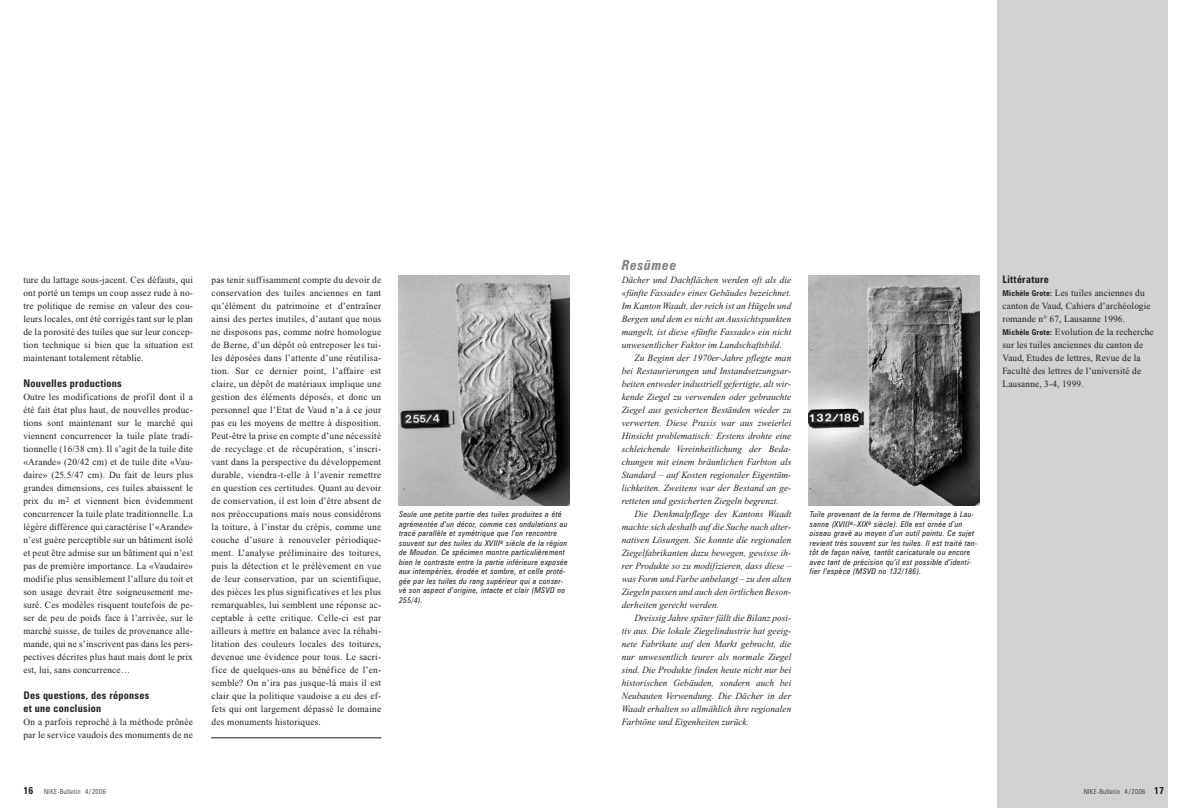
<style>
.page{position:relative;width:1191px;height:808px;background:#fff}
.page>*{position:absolute;margin:0;border:0;box-sizing:border-box;transform-origin:0 0}
.t1{font:italic 700 condensed 14px "Zurich BT";letter-spacing:.05em;color:#808285}
.t2{font:700 condensed 10.5px/13px "Zurich BT";letter-spacing:.03em;color:#231f20}
.t3{font:9.5px/13px "Times New Roman";letter-spacing:.015em;color:#231f20;text-align:justify}
.t4{font:italic 9.5px "Times New Roman";letter-spacing:.005em;color:#231f20}
.t5{font:italic condensed 8px/9.5px "Zurich BT";letter-spacing:.04em;color:#231f20}
.t6{font:300 condensed 7px "Zurich BT";letter-spacing:.045em;color:#231f20}
.s1{font-family:"Zurich BT";font-weight:700;font-stretch:condensed;font-size:8px}
.s2{font-weight:700;font-size:10px}
</style>
<div class="page">
<div style="left:997px;top:0;width:171px;height:808px;background:#d1d2d4"></div>
<hr style="left:211px;top:738px;width:170px;height:1px;background:#231f20">
<img style="left:398px;top:276px;width:171px;height:229px">
<img style="left:808px;top:276px;width:171px;height:229px">
<p class="t3" style="left:23px;top:274px;width:171px">ture du lattage sous-jacent. Ces défauts, qui ont porté un temps un coup assez rude à no&shy;tre politique de remise en valeur des cou&shy;leurs locales, ont été corrigés tant sur le plan de la porosité des tuiles que sur leur concep&shy;tion technique si bien que la situation est maintenant totalement rétablie.</p>
<p class="t2" style="left:23px;top:378px;width:100px">Nouvelles productions</p>
<p class="t3" style="left:23px;top:391px;width:171px">Outre les modifications de profil dont il a été fait état plus haut, de nouvelles produc&shy;tions sont maintenant sur le marché qui viennent concurrencer la tuile plate tradi&shy;tionnelle (16/38 cm). Il s’agit de la tuile dite «Arande» (20/42 cm) et de tuile dite «Vau&shy;daire» (25.5/47 cm). Du fait de leurs plus grandes dimensions, ces tuiles abaissent le prix du m<sup>2</sup> et viennent bien évidemment concurrencer la tuile plate traditionnelle. La légère différence qui caractérise l’«Arande» n’est guère perceptible sur un bâtiment isolé et peut être admise sur un bâtiment qui n’est pas de première importance. La «Vaudaire» modifie plus sensiblement l’allure du toit et son usage devrait être soigneusement me&shy;suré. Ces modèles risquent toutefois de pe&shy;ser de peu de poids face à l’arrivée, sur le marché suisse, de tuiles de provenance alle&shy;mande, qui ne s’inscrivent pas dans les pers&shy;pectives décrites plus haut mais dont le prix est, lui, sans concurrence…</p>
<p class="t2" style="left:23px;top:690px;width:128px">Des questions, des réponses et une conclusion</p>
<p class="t3" style="left:23px;top:716px;width:171px">On a parfois reproché à la méthode prônée par le service vaudois des monuments de ne</p>
<p class="t3" style="left:212px;top:274px;width:171px">pas tenir suffisamment compte du devoir de conservation des tuiles anciennes en tant qu’élément du patrimoine et d’entraîner ainsi des pertes inutiles, d’autant que nous ne disposons pas, comme notre homologue de Berne, d’un dépôt où entreposer les tui&shy;les déposées dans l’attente d’une réutilisa&shy;tion. Sur ce dernier point, l’affaire est claire, un dépôt de matériaux implique une gestion des éléments déposés, et donc un personnel que l’Etat de Vaud n’a à ce jour pas eu les moyens de mettre à disposition.<br>Peut-être la prise en compte d’une nécessité de recyclage et de récupération, s’inscri&shy;vant dans la perspective du développement durable, viendra-t-elle à l’avenir remettre en question ces certitudes. Quant au devoir de conservation, il est loin d’être absent de nos préoccupations mais nous considérons la toiture, à l’instar du crépis, comme une couche d’usure à renouveler périodique&shy;ment. L’analyse préliminaire des toitures, puis la détection et le prélèvement en vue de leur conservation, par un scientifique, des pièces les plus significatives et les plus remarquables, lui semblent une réponse ac&shy;ceptable à cette critique. Celle-ci est par ailleurs à mettre en balance avec la réhabi&shy;litation des couleurs locales des toitures, devenue une évidence pour tous. Le sacri&shy;fice de quelques-uns au bénéfice de l’en&shy;semble? On n’ira pas jusque-là mais il est clair que la politique vaudoise a eu des ef&shy;fets qui ont largement dépassé le domaine des monuments historiques.</p>
<h1 class="t1" style="left:622px;top:260px;width:56px">Resümee</h1>
<p class="t4" style="left:622px;top:277px;width:171px">Dächer und Dachflächen werden oft als die</p>
<p class="t4" style="left:622px;top:290px;width:171px">«fünfte Fassade» eines Gebäudes bezeichnet.</p>
<p class="t4" style="left:622px;top:303px;width:171px">Im Kanton Waadt, der reich ist an Hügeln und</p>
<p class="t4" style="left:622px;top:316px;width:171px">Bergen und dem es nicht an Aussichtspunkten</p>
<p class="t4" style="left:622px;top:329px;width:171px">mangelt, ist diese «fünfte Fassade» ein nicht</p>
<p class="t4" style="left:622px;top:342px;width:162px">unwesentlicher Faktor im Landschaftsbild.</p>
<p class="t4" style="left:634px;top:355px;width:158px">Zu Beginn der 1970er-Jahre pflegte man</p>
<p class="t4" style="left:622px;top:368px;width:171px">bei Restaurierungen und Instandsetzungsar-</p>
<p class="t4" style="left:622px;top:381px;width:171px">beiten entweder industriell gefertigte, alt wir-</p>
<p class="t4" style="left:622px;top:394px;width:171px">kende Ziegel zu verwenden oder gebrauchte</p>
<p class="t4" style="left:622px;top:407px;width:171px">Ziegel aus gesicherten Beständen wieder zu</p>
<p class="t4" style="left:622px;top:420px;width:171px">verwerten. Diese Praxis war aus zweierlei</p>
<p class="t4" style="left:622px;top:433px;width:171px">Hinsicht problematisch: Erstens drohte eine</p>
<p class="t4" style="left:622px;top:446px;width:171px">schleichende Vereinheitlichung der Beda-</p>
<p class="t4" style="left:622px;top:459px;width:171px">chungen mit einem bräunlichen Farbton als</p>
<p class="t4" style="left:622px;top:472px;width:171px">Standard – auf Kosten regionaler Eigentüm-</p>
<p class="t4" style="left:622px;top:485px;width:171px">lichkeiten. Zweitens war der Bestand an ge-</p>
<p class="t4" style="left:622px;top:498px;width:158px">retteten und gesicherten Ziegeln begrenzt.</p>
<p class="t4" style="left:634px;top:511px;width:158px">Die Denkmalpflege des Kantons Waadt</p>
<p class="t4" style="left:622px;top:524px;width:171px">machte sich deshalb auf die Suche nach alter-</p>
<p class="t4" style="left:622px;top:537px;width:171px">nativen Lösungen. Sie konnte die regionalen</p>
<p class="t4" style="left:622px;top:550px;width:171px">Ziegelfabrikanten dazu bewegen, gewisse ih-</p>
<p class="t4" style="left:622px;top:563px;width:171px">rer Produkte so zu modifizieren, dass diese –</p>
<p class="t4" style="left:622px;top:576px;width:171px">was Form und Farbe anbelangt – zu den alten</p>
<p class="t4" style="left:622px;top:589px;width:171px">Ziegeln passen und auch den örtlichen Beson-</p>
<p class="t4" style="left:622px;top:602px;width:99px">derheiten gerecht werden.</p>
<p class="t4" style="left:634px;top:615px;width:158px">Dreissig Jahre später fällt die Bilanz posi-</p>
<p class="t4" style="left:622px;top:628px;width:171px">tiv aus. Die lokale Ziegelindustrie hat geeig-</p>
<p class="t4" style="left:622px;top:641px;width:171px">nete Fabrikate auf den Markt gebracht, die</p>
<p class="t4" style="left:622px;top:654px;width:171px">nur unwesentlich teurer als normale Ziegel</p>
<p class="t4" style="left:622px;top:667px;width:171px">sind. Die Produkte finden heute nicht nur bei</p>
<p class="t4" style="left:622px;top:680px;width:171px">historischen Gebäuden, sondern auch bei</p>
<p class="t4" style="left:622px;top:693px;width:171px">Neubauten Verwendung. Die Dächer in der</p>
<p class="t4" style="left:622px;top:706px;width:171px">Waadt erhalten so allmählich ihre regionalen</p>
<p class="t4" style="left:622px;top:719px;width:129px">Farbtöne und Eigenheiten zurück.</p>
<p class="t5" style="left:399px;top:510px;width:170px">Seule une petite partie des tuiles produites a été agrémentée d’un décor, comme ces ondulations au tracé parallèle et symétrique que l’on rencontre souvent sur des tuiles du XVIII<sup>e</sup> siècle de la région de Moudon. Ce spécimen montre particulièrement bien le contraste entre la partie inférieure exposée aux intempéries, érodée et sombre, et celle proté&shy;gée par les tuiles du rang supérieur qui a conser&shy;vé son aspect d’origine, intacte et clair (MSVD no 255/4).</p>
<p class="t5" style="left:810px;top:510px;width:169px">Tuile provenant de la ferme de l’Hermitage à Lau&shy;sanne (XVIII<sup>e</sup>–XIX<sup>e</sup> siècle). Elle est ornée d’un oiseau gravé au moyen d’un outil pointu. Ce sujet revient très souvent sur les tuiles. Il est traité tan&shy;tôt de façon naïve, tantôt caricaturale ou encore avec tant de précision qu’il est possible d’identi&shy;fier l’espèce (MSVD no 132/186).</p>
<p class="t2" style="left:1002px;top:274px;width:48px">Littérature</p>
<p class="t3" style="left:1002px;top:287px;width:153px;text-align:left"><span class="s1">Michèle Grote:</span> Les tuiles anciennes du canton de Vaud, Cahiers d’archéologie romande n° 67, Lausanne 1996.<br><span class="s1">Michèle Grote:</span> Evolution de la recherche sur les tuiles anciennes du canton de Vaud, Etudes de lettres, Revue de la Faculté des lettres de l’université de Lausanne, 3-4, 1999.</p>
<p class="t6" style="left:23px;top:789px;width:84px"><span class="s2">16</span> NIKE-Bulletin 4/2006</p>
<p class="t6" style="left:1083px;top:789px;width:82px">NIKE-Bulletin 4/2006 <span class="s2">17</span></p>
</div>
